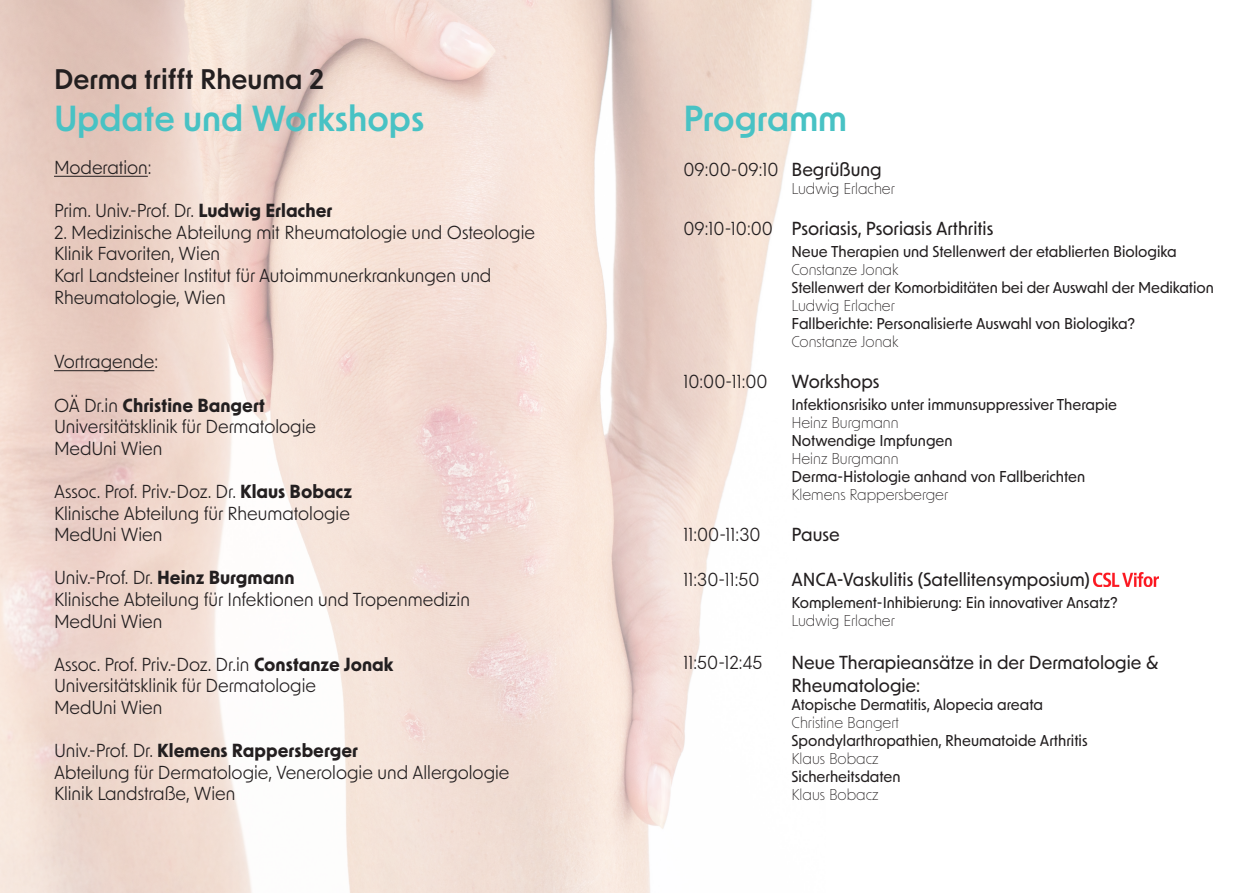
<style>
.page{position:relative;width:1259px;height:893px;background:#fff}
.page>*{position:absolute;margin:0;border:0;box-sizing:border-box;transform-origin:0 0}
.t1{font:600 34.5px "New Order";color:#48c2c4}
.t2{font:600 27px "New Order";color:#231f20}
.t3{font:18px/21.6px "New Order";color:#231f20}
.t4{font:500 18px/23.4px "New Order";color:#231f20}
.t5{font:500 15px "New Order";color:#231f20}
.t6{font:300 15px "New Order";color:#231f20}
.s1{font-weight:700}
.s2{font-weight:500}
.s3{font-weight:400}
</style>
<div class="page">
<img style="left:0;top:0;width:812px;height:893px">
<hr style="left:54px;top:176px;width:94px;height:1px;background:#231f20">
<hr style="left:54px;top:370px;width:100px;height:1px;background:#231f20">
<img style="left:1093px;top:572px;width:65px;height:15px">
<h2 class="t2" style="left:54px;top:62px;width:272px">Derma trifft Rheuma 2</h2>
<h1 class="t1" style="left:54px;top:96px;width:372px">Update und Workshops</h1>
<p class="t3" style="left:54px;top:156px;width:99px">Moderation:</p>
<p class="t3" style="left:54px;top:199px;width:280px">Prim. Univ.-Prof. Dr. <span class="s1">Ludwig Erlacher</span></p>
<p class="t3" style="left:54px;top:221px;width:482px">2. Medizinische Abteilung mit Rheumatologie und Osteologie Klinik Favoriten, Wien<br>Karl Landsteiner Institut für Autoimmunerkrankungen und Rheumatologie, Wien</p>
<p class="t3" style="left:54px;top:350px;width:106px">Vortragende:</p>
<p class="t3" style="left:54px;top:393px;width:264px">OÄ Dr.in <span class="s1">Christine Bangert<br></span>Universitätsklinik für Dermatologie<br>MedUni Wien</p>
<p class="t3" style="left:54px;top:480px;width:300px">Assoc. Prof. Priv.-Doz. Dr. <span class="s1">Klaus Bobacz<br></span>Klinische Abteilung für Rheumatologie<br>MedUni Wien</p>
<p class="t3" style="left:54px;top:566px;width:417px">Univ.-Prof. Dr. <span class="s1">Heinz Burgmann<br></span>Klinische Abteilung für Infektionen und Tropenmedizin<br>MedUni Wien</p>
<p class="t3" style="left:54px;top:653px;width:341px">Assoc. Prof. Priv.-Doz. Dr.in <span class="s1">Constanze Jonak<br></span>Universitätsklinik für Dermatologie<br>MedUni Wien</p>
<p class="t3" style="left:54px;top:739px;width:457px">Univ.-Prof. Dr. <span class="s1">Klemens Rappersberger<br></span>Abteilung für Dermatologie, Venerologie und Allergologie<br>Klinik Landstraße, Wien</p>
<h1 class="t1" style="left:683px;top:95px;width:165px">Programm</h1>
<p class="t3" style="left:683px;top:157px;width:200px">09:00-09:10 <span class="s2">Begrüßung</span></p>
<p class="t6" style="left:791px;top:178px;width:105px">Ludwig Erlacher</p>
<p class="t4" style="left:683px;top:216px;width:311px"><span class="s3">09:10-10:00</span> Psoriasis, Psoriasis Arthritis</p>
<p class="t5" style="left:791px;top:241px;width:387px">Neue Therapien und Stellenwert der etablierten Biologika</p>
<p class="t6" style="left:791px;top:259px;width:108px">Constanze Jonak</p>
<p class="t5" style="left:791px;top:277px;width:424px">Stellenwert der Komorbiditäten bei der Auswahl der Medikation</p>
<p class="t6" style="left:791px;top:295px;width:105px">Ludwig Erlacher</p>
<p class="t5" style="left:791px;top:313px;width:345px">Fallberichte: Personalisierte Auswahl von Biologika?</p>
<p class="t6" style="left:791px;top:331px;width:108px">Constanze Jonak</p>
<p class="t3" style="left:683px;top:370px;width:86px">10:00-11:00</p>
<p class="t4" style="left:791px;top:369px;width:89px">Workshops</p>
<p class="t5" style="left:791px;top:394px;width:327px">Infektionsrisiko unter immunsuppressiver Therapie</p>
<p class="t6" style="left:791px;top:412px;width:109px">Heinz Burgmann</p>
<p class="t5" style="left:791px;top:430px;width:163px">Notwendige Impfungen</p>
<p class="t6" style="left:791px;top:448px;width:109px">Heinz Burgmann</p>
<p class="t5" style="left:791px;top:466px;width:295px">Derma-Histologie anhand von Fallberichten</p>
<p class="t6" style="left:791px;top:484px;width:158px">Klemens Rappersberger</p>
<p class="t3" style="left:683px;top:523px;width:79px">11:00-11:30</p>
<p class="t4" style="left:791px;top:522px;width:50px">Pause</p>
<p class="t3" style="left:683px;top:568px;width:77px">11:30-11:50</p>
<p class="t4" style="left:791px;top:567px;width:300px">ANCA-Vaskulitis (Satellitensymposium)</p>
<p class="t5" style="left:791px;top:592px;width:328px">Komplement-Inhibierung: Ein innovativer Ansatz?</p>
<p class="t6" style="left:791px;top:610px;width:105px">Ludwig Erlacher</p>
<p class="t3" style="left:683px;top:651px;width:81px">11:50-12:45</p>
<p class="t4" style="left:791px;top:650px;width:368px">Neue Therapieansätze in der Dermatologie &amp;<br>Rheumatologie:</p>
<p class="t5" style="left:791px;top:695px;width:253px">Atopische Dermatitis, Alopecia areata</p>
<p class="t6" style="left:791px;top:713px;width:109px">Christine Bangert</p>
<p class="t5" style="left:791px;top:731px;width:297px">Spondylarthropathien, Rheumatoide Arthritis</p>
<p class="t6" style="left:791px;top:749px;width:88px">Klaus Bobacz</p>
<p class="t5" style="left:791px;top:767px;width:111px">Sicherheitsdaten</p>
<p class="t6" style="left:791px;top:785px;width:88px">Klaus Bobacz</p>
</div>
